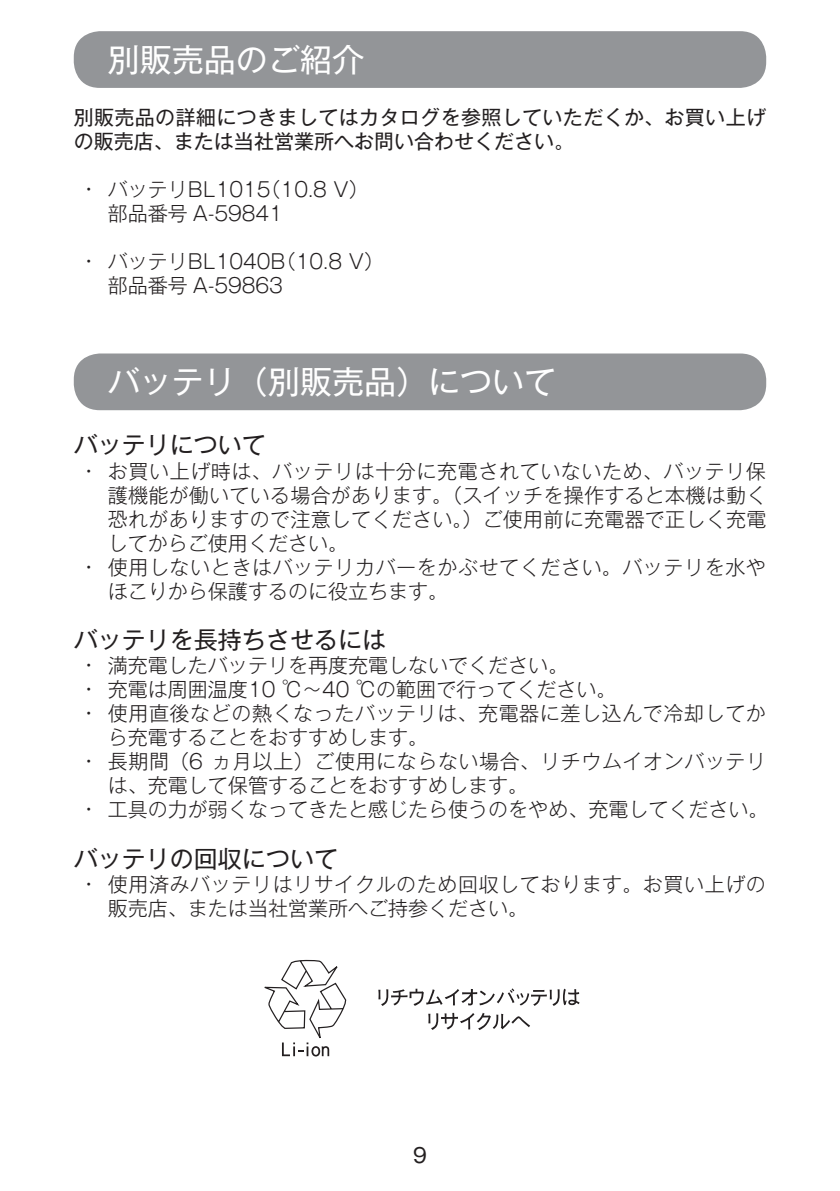
<style>
.page{position:relative;width:840px;height:1191px;background:#fff}
.page>*{position:absolute;margin:0;border:0;box-sizing:border-box;transform-origin:0 0}
.t1{font:32px "Gothic MB101 Pro";color:#fff}
.t2{font:24px "Gothic MB101 Pro";color:#231f20}
.t3{font:300 20px/24px "Gothic MB101 Pro";color:#231f20}
.t4{font:300 20px/24px "Gothic MB101 Pro";letter-spacing:.03em;color:#231f20}
.t5{font:20px/24px "Gothic MB101 Pro";letter-spacing:.02em;color:#231f20}
</style>
<div class="page">
<div style="left:74px;top:31px;width:691px;height:57px;background:#939598;border-radius:26px"></div>
<div style="left:74px;top:353px;width:691px;height:57px;background:#939598;border-radius:26px"></div>
<svg style="left:378px;top:988px;width:201px;height:18px"></svg>
<svg style="left:428px;top:1012px;width:102px;height:18px"></svg>
<svg style="left:264px;top:959px;width:82px;height:97px"></svg>
<h1 class="t1" style="left:108px;top:33px;width:258px">別販売品のご紹介</h1>
<p class="t5" style="left:74px;top:103px;width:693px">別販売品の詳細につきましてはカタログを参照していただくか、お買い上げの販売店、または当社営業所へお問い合わせください。</p>
<p class="t3" style="left:108px;top:175px;width:262px;text-indent:-23px">• バッテリBL1015（10.8 V）部品番号 A-59841</p>
<p class="t3" style="left:108px;top:247px;width:277px;text-indent:-23px">• バッテリBL1040B（10.8 V）部品番号 A-59863</p>
<h1 class="t1" style="left:108px;top:355px;width:450px">バッテリ（別販売品）について</h1>
<p class="t2" style="left:74px;top:425px;width:193px">バッテリについて</p>
<p class="t3" style="left:108px;top:456px;width:659px;text-align:justify;text-indent:-23px">• お買い上げ時は、バッテリは十分に充電されていないため、バッテリ保護機能が働いている場合があります。（スイッチを操作すると本機は動く恐れがありますので注意してください。）ご使用前に充電器で正しく充電してからご使用ください。</p>
<p class="t4" style="left:108px;top:552px;width:659px;text-indent:-23px">• 使用しないときはバッテリカバーをかぶせてください。バッテリを水やほこりから保護するのに役立ちます。</p>
<p class="t2" style="left:74px;top:619px;width:313px">バッテリを長持ちさせるには</p>
<p class="t3" style="left:85px;top:651px;width:484px">• 満充電したバッテリを再度充電しないでください。</p>
<p class="t3" style="left:85px;top:675px;width:532px">• 充電は周囲温度10 ℃〜40 ℃の範囲で行ってください。</p>
<p class="t4" style="left:108px;top:699px;width:659px;text-indent:-23px">• 使用直後などの熱くなったバッテリは、充電器に差し込んで冷却してから充電することをおすすめします。</p>
<p class="t4" style="left:108px;top:747px;width:659px;text-indent:-23px">• 長期間（6 ヵ月以上）ご使用にならない場合、リチウムイオンバッテリは、充電して保管することをおすすめします。</p>
<p class="t3" style="left:85px;top:795px;width:684px">• 工具の力が弱くなってきたと感じたら使うのをやめ、充電してください。</p>
<p class="t2" style="left:74px;top:838px;width:265px">バッテリの回収について</p>
<p class="t4" style="left:108px;top:869px;width:659px;text-indent:-23px">• 使用済みバッテリはリサイクルのため回収しております。お買い上げの販売店、または当社営業所へご持参ください。</p>
<p class="t5" style="left:413px;top:1140px;width:15px">9</p>
</div>
